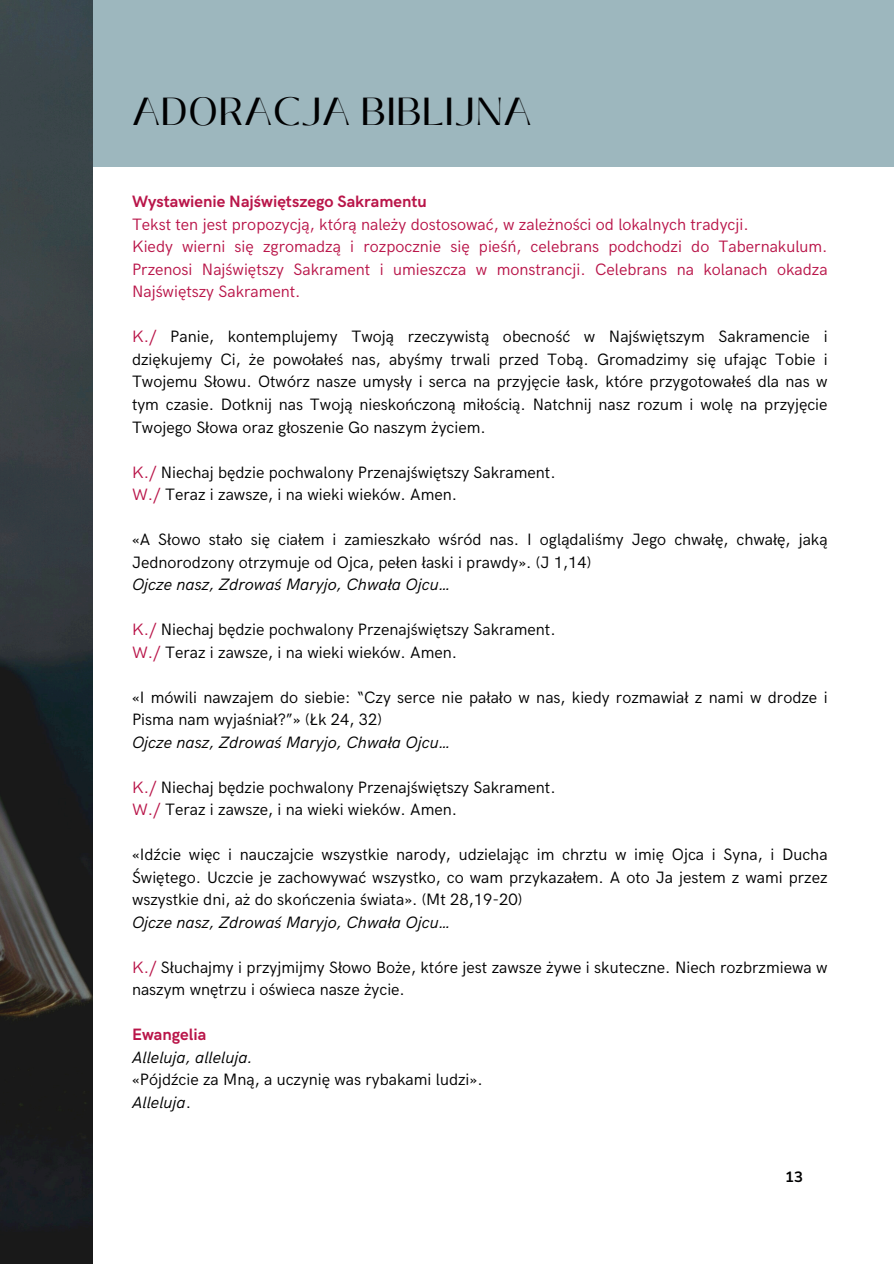
<style>
.page{position:relative;width:894px;height:1264px;background:#fff}
.page>*{position:absolute;margin:0;border:0;box-sizing:border-box;transform-origin:0 0}
.t1{font:39px "Black Mango";letter-spacing:.02em;color:#000001}
.t2{font:16.5px/22.5px "HK Grotesk";color:#000001}
.t3{font:16.5px/22.5px "HK Grotesk";color:#b91549;text-align:justify}
.t4{font:italic 16.5px "HK Grotesk";color:#000001}
.t5{font:700 16.5px "HK Grotesk";color:#b91549}
.t6{font:700 14.85px "Nunito";color:#000001}
.s1{color:#b91549}
.s2{font-style:normal}
</style>
<div class="page">
<div style="left:0;top:0;width:893px;height:167px;background:#9db7be"></div>
<img style="left:0;top:0;width:92px;height:1263px">
<p class="t1" style="left:132px;top:82px;width:401px">ADORACJA BIBLIJNA</p>
<p class="t5" style="left:132px;top:192px;width:296px">Wystawienie Najświętszego Sakramentu</p>
<p class="t3" style="left:132px;top:214px;width:618px">Tekst ten jest propozycją, którą należy dostosować, w zależności od lokalnych tradycji.</p>
<p class="t3" style="left:132px;top:236px;width:697px">Kiedy wierni się zgromadzą i rozpocznie się pieśń, celebrans podchodzi do Tabernakulum.<br>Przenosi Najświętszy Sakrament i umieszcza w monstrancji. Celebrans na kolanach okadza Najświętszy Sakrament.</p>
<p class="t2" style="left:132px;top:326px;width:697px;text-align:justify"><span class="s1">K./</span> Panie, kontemplujemy Twoją rzeczywistą obecność w Najświętszym Sakramencie i dziękujemy Ci, że powołałeś nas, abyśmy trwali przed Tobą. Gromadzimy się ufając Tobie i Twojemu Słowu. Otwórz nasze umysły i serca na przyjęcie łask, które przygotowałeś dla nas w tym czasie. Dotknij nas Twoją nieskończoną miłością. Natchnij nasz rozum i wolę na przyjęcie Twojego Słowa oraz głoszenie Go naszym życiem.</p>
<p class="t2" style="left:132px;top:461px;width:425px"><span class="s1">K./</span> Niechaj będzie pochwalony Przenajświętszy Sakrament.</p>
<p class="t2" style="left:132px;top:484px;width:326px"><span class="s1">W./</span> Teraz i zawsze, i na wieki wieków. Amen.</p>
<p class="t2" style="left:132px;top:529px;width:697px">«A Słowo stało się ciałem i zamieszkało wśród nas. I oglądaliśmy Jego chwałę, chwałę, jaką<br>Jednorodzony otrzymuje od Ojca, pełen łaski i prawdy». (J 1,14)</p>
<p class="t4" style="left:132px;top:575px;width:320px">Ojcze nasz, Zdrowaś Maryjo, Chwała Ojcu…</p>
<p class="t2" style="left:132px;top:619px;width:425px"><span class="s1">K./</span> Niechaj będzie pochwalony Przenajświętszy Sakrament.</p>
<p class="t2" style="left:132px;top:641px;width:326px"><span class="s1">W./</span> Teraz i zawsze, i na wieki wieków. Amen.</p>
<p class="t2" style="left:132px;top:686px;width:697px">«I mówili nawzajem do siebie: “Czy serce nie pałało w nas, kiedy rozmawiał z nami w drodze i<br>Pisma nam wyjaśniał?”» (Łk 24, 32)</p>
<p class="t4" style="left:132px;top:732px;width:320px">Ojcze nasz, Zdrowaś Maryjo, Chwała Ojcu…</p>
<p class="t2" style="left:132px;top:776px;width:425px"><span class="s1">K./</span> Niechaj będzie pochwalony Przenajświętszy Sakrament.</p>
<p class="t2" style="left:132px;top:799px;width:326px"><span class="s1">W./</span> Teraz i zawsze, i na wieki wieków. Amen.</p>
<p class="t2" style="left:132px;top:844px;width:697px;text-align:justify">«Idźcie więc i nauczajcie wszystkie narody, udzielając im chrztu w imię Ojca i Syna, i Ducha Świętego. Uczcie je zachowywać wszystko, co wam przykazałem. A oto Ja jestem z wami przez wszystkie dni, aż do skończenia świata». (Mt 28,19-20)</p>
<p class="t4" style="left:132px;top:912px;width:320px">Ojcze nasz, Zdrowaś Maryjo, Chwała Ojcu…</p>
<p class="t2" style="left:132px;top:956px;width:697px"><span class="s1">K./</span> Słuchajmy i przyjmijmy Słowo Boże, które jest zawsze żywe i skuteczne. Niech rozbrzmiewa w naszym wnętrzu i oświeca nasze życie.</p>
<p class="t5" style="left:132px;top:1025px;width:76px">Ewangelia</p>
<p class="t4" style="left:132px;top:1047px;width:122px">Alleluja, alleluja.</p>
<p class="t2" style="left:132px;top:1069px;width:352px">«Pójdźcie za Mną, a uczynię was rybakami ludzi».</p>
<p class="t4" style="left:132px;top:1092px;width:61px">Alleluja<span class="s2">.</span></p>
<h1 class="t6" style="left:785px;top:1166px;width:19px">13</h1>
</div>
